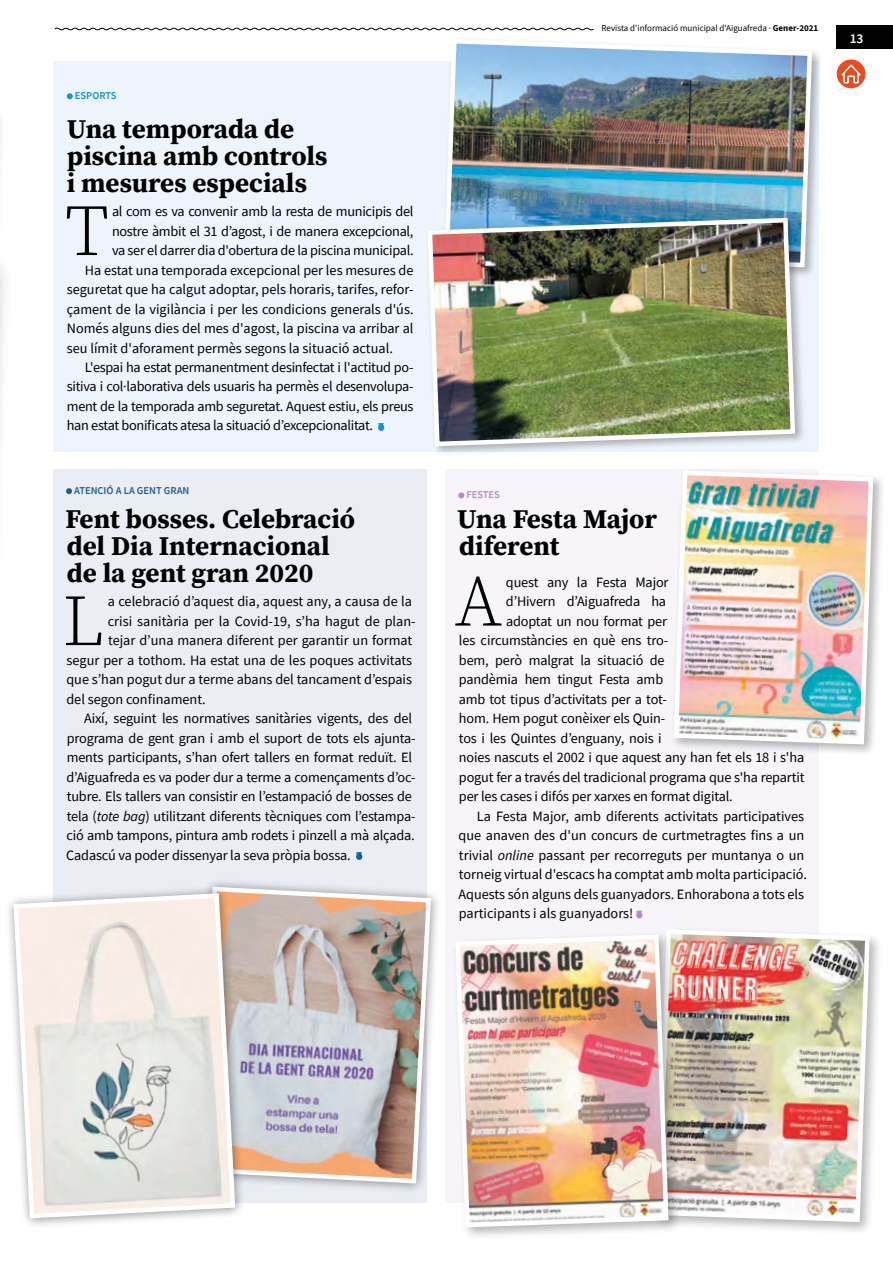
<style>
.page{position:relative;width:893px;height:1263px;background:#fff}
.page>*{position:absolute;margin:0;border:0;box-sizing:border-box;transform-origin:0 0}
.t1{font:72.15px "Source Serif Variable";color:#000}
.t2{font:700 27px/27px "Source Serif Pro";color:#000}
.t3{font:14.25px "Source Sans Pro";letter-spacing:-.01em;color:#000}
.t4{font:600 13.5px "Source Sans Pro";color:#fff}
.t5{font:600 10.5px "Source Sans Pro";color:#1c5f92}
.t6{font:600 10.5px "Source Sans Pro";color:#1792d1}
.t7{font:600 10.5px "Source Sans Pro";color:#b28dc1}
.t8{font:9px "Source Sans Pro";color:#000}
.s1{font-style:italic}
.s2{font-weight:700}
</style>
<div class="page">
<svg style="left:54px;top:27px;width:540px;height:4px"></svg>
<div style="left:837px;top:59px;width:28px;height:29px;background:#e94c1f;border-radius:50%"></div>
<svg style="left:840px;top:63px;width:22px;height:21px"></svg>
<div style="left:0;top:100px;width:6px;height:219px;background:#000;opacity:.42"></div>
<div style="left:445px;top:470px;width:373px;height:733px;background:#f7f4fa"></div>
<div style="left:53px;top:470px;width:374px;height:733px;background:#ebedf5"></div>
<div style="left:53px;top:61px;width:766px;height:390px;background:#eef4fc"></div>
<svg style="left:67px;top:93px;width:6px;height:6px"></svg>
<svg style="left:378px;top:423px;width:6px;height:8px"></svg>
<div style="left:441px;top:36px;width:382px;height:243px;background:#000;opacity:.29"></div>
<img style="left:442px;top:37px;width:372px;height:233px">
<div style="left:424px;top:214px;width:382px;height:243px;background:#000;opacity:.29"></div>
<img style="left:425px;top:215px;width:372px;height:234px">
<svg style="left:458px;top:492px;width:6px;height:6px"></svg>
<svg style="left:636px;top:911px;width:6px;height:7px"></svg>
<svg style="left:66px;top:488px;width:6px;height:6px"></svg>
<svg style="left:356px;top:852px;width:6px;height:8px"></svg>
<div style="left:189px;top:878px;width:253px;height:316px;background:#000;opacity:.42"></div>
<img style="left:246px;top:884px;width:187px;height:302px">
<div style="left:5px;top:884px;width:241px;height:345px;background:#000;opacity:.42"></div>
<svg style="left:11px;top:891px;width:227px;height:330px"></svg>
<div style="left:670px;top:468px;width:216px;height:289px;background:#000;opacity:.29"></div>
<img style="left:671px;top:468px;width:204px;height:279px">
<div style="left:652px;top:925px;width:231px;height:311px;background:#000;opacity:.29"></div>
<img style="left:654px;top:927px;width:218px;height:297px">
<div style="left:451px;top:930px;width:231px;height:311px;background:#000;opacity:.29"></div>
<img style="left:453px;top:932px;width:218px;height:298px">
<div style="left:837px;top:26px;width:56px;height:23px;background:#000"></div>
<p class="t6" style="left:75px;top:89px;width:43px">ESPORTS</p>
<h2 class="t2" style="left:67px;top:115px;width:262px">Una temporada de piscina amb controls i mesures especials</h2>
<h1 class="t1" style="left:65px;top:183px;width:45px">T</h1>
<p class="t3" style="left:112px;top:202px;width:303px">al com es va convenir amb la resta de municipis del</p>
<p class="t3" style="left:112px;top:222px;width:303px">nostre àmbit el 31 d’agost, i de manera excepcional,</p>
<p class="t3" style="left:112px;top:241px;width:303px">va ser el darrer dia d'obertura de la piscina municipal.</p>
<p class="t3" style="left:85px;top:261px;width:330px">Ha estat una temporada excepcional per les mesures de</p>
<p class="t3" style="left:67px;top:280px;width:348px">seguretat que ha calgut adoptar, pels horaris, tarifes, refor-</p>
<p class="t3" style="left:67px;top:300px;width:348px">çament de la vigilància i per les condicions generals d'ús.</p>
<p class="t3" style="left:67px;top:319px;width:348px">Només alguns dies del mes d'agost, la piscina va arribar al</p>
<p class="t3" style="left:67px;top:339px;width:328px">seu límit d'aforament permès segons la situació actual.</p>
<p class="t3" style="left:85px;top:358px;width:330px">L'espai ha estat permanentment desinfectat i l'actitud po-</p>
<p class="t3" style="left:67px;top:378px;width:348px">sitiva i col·laborativa dels usuaris ha permès el desenvolupa-</p>
<p class="t3" style="left:67px;top:397px;width:348px">ment de la temporada amb seguretat. Aquest estiu, els preus</p>
<p class="t3" style="left:67px;top:417px;width:308px">han estat bonificats atesa la situació d’excepcionalitat.</p>
<p class="t5" style="left:74px;top:484px;width:117px">ATENCIÓ A LA GENT GRAN</p>
<h2 class="t2" style="left:65px;top:505px;width:291px">Fent bosses. Celebració del Dia Internacional de la gent gran 2020</h2>
<h1 class="t1" style="left:62px;top:573px;width:45px">L</h1>
<p class="t3" style="left:108px;top:592px;width:306px">a celebració d’aquest dia, aquest any, a causa de la</p>
<p class="t3" style="left:108px;top:612px;width:309px">crisi sanitària per la Covid-19, s’ha hagut de plan-</p>
<p class="t3" style="left:108px;top:631px;width:306px">tejar d’una manera diferent per garantir un format</p>
<p class="t3" style="left:67px;top:651px;width:347px">segur per a tothom. Ha estat una de les poques activitats</p>
<p class="t3" style="left:66px;top:670px;width:347px">que s’han pogut dur a terme abans del tancament d’espais</p>
<p class="t3" style="left:66px;top:690px;width:141px">del segon confinament.</p>
<p class="t3" style="left:84px;top:709px;width:330px">Així, seguint les normatives sanitàries vigents, des del</p>
<p class="t3" style="left:67px;top:729px;width:351px">programa de gent gran i amb el suport de tots els ajunta-</p>
<p class="t3" style="left:67px;top:748px;width:347px">ments participants, s’han ofert tallers en format reduït. El</p>
<p class="t3" style="left:66px;top:768px;width:351px">d’Aiguafreda es va poder dur a terme a començaments d’oc-</p>
<p class="t3" style="left:67px;top:787px;width:347px">tubre. Els tallers van consistir en l’estampació de bosses de</p>
<p class="t3" style="left:67px;top:807px;width:350px">tela (<span class="s1">tote bag</span>) utilitzant diferents tècniques com l’estampa-</p>
<p class="t3" style="left:66px;top:826px;width:350px">ció amb tampons, pintura amb rodets i pinzell a mà alçada.</p>
<p class="t3" style="left:66px;top:846px;width:286px">Cadascú va poder dissenyar la seva pròpia bossa.</p>
<p class="t8" style="left:601px;top:23px;width:218px">Revista d'informació municipal d'Aiguafreda · <span class="s2">Gener-2021</span></p>
<p class="t4" style="left:850px;top:29px;width:15px">13</p>
<p class="t7" style="left:466px;top:488px;width:35px">FESTES</p>
<h2 class="t2" style="left:457px;top:505px;width:201px">Una Festa Major diferent</h2>
<h1 class="t1" style="left:455px;top:553px;width:49px">A</h1>
<p class="t3" style="left:506px;top:573px;width:164px">quest any la Festa Major</p>
<p class="t3" style="left:506px;top:592px;width:162px">d’Hivern d’Aiguafreda ha</p>
<p class="t3" style="left:506px;top:612px;width:162px">adoptat un nou format per</p>
<p class="t3" style="left:459px;top:631px;width:211px">les circumstàncies en què ens tro-</p>
<p class="t3" style="left:459px;top:651px;width:207px">bem, però malgrat la situació de</p>
<p class="t3" style="left:459px;top:670px;width:206px">pandèmia hem tingut Festa amb</p>
<p class="t3" style="left:459px;top:690px;width:210px">amb tot tipus d’activitats per a tot-</p>
<p class="t3" style="left:459px;top:709px;width:208px">hom. Hem pogut conèixer els Quin-</p>
<p class="t3" style="left:459px;top:729px;width:204px">tos i les Quintes d’enguany, nois i</p>
<p class="t3" style="left:459px;top:748px;width:347px">noies nascuts el 2002 i que aquest any han fet els 18 i s'ha</p>
<p class="t3" style="left:459px;top:768px;width:347px">pogut fer a través del tradicional programa que s'ha repartit</p>
<p class="t3" style="left:459px;top:787px;width:275px">per les cases i difós per xarxes en format digital.</p>
<p class="t3" style="left:477px;top:807px;width:329px">La Festa Major, amb diferents activitats participatives</p>
<p class="t3" style="left:459px;top:826px;width:347px">que anaven des d'un concurs de curtmetragtes fins a un</p>
<p class="t3" style="left:459px;top:846px;width:347px">trivial <span class="s1">online</span> passant per recorreguts per muntanya o un</p>
<p class="t3" style="left:459px;top:865px;width:350px">torneig virtual d'escacs ha comptat amb molta participació.</p>
<p class="t3" style="left:458px;top:885px;width:347px">Aquests són alguns dels guanyadors. Enhorabona a tots els</p>
<p class="t3" style="left:459px;top:904px;width:176px">participants i als guanyadors!</p>
</div>
